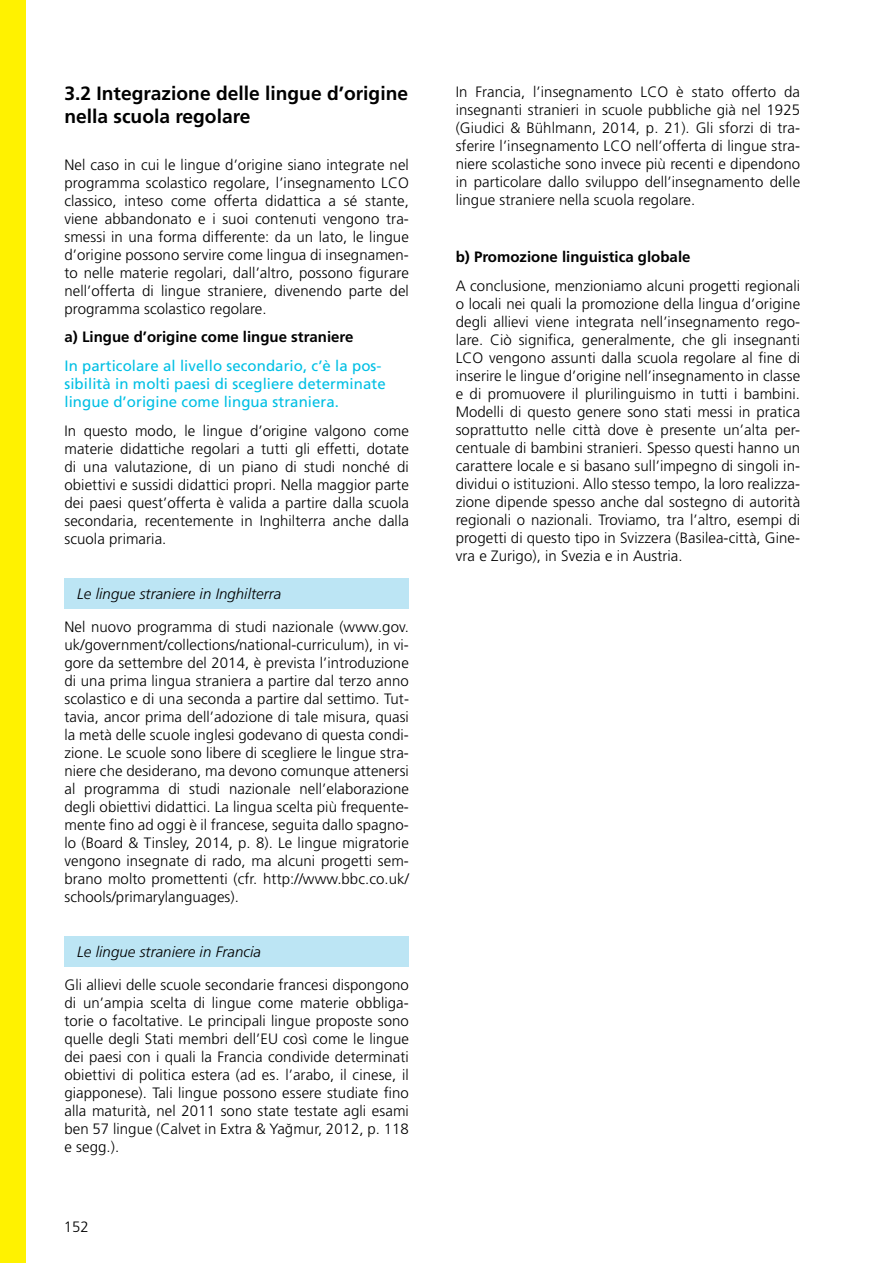
<style>
.page{position:relative;width:893px;height:1263px;background:#fff}
.page>*{position:absolute;margin:0;border:0;box-sizing:border-box;transform-origin:0 0}
.t1{font:700 19.2px/23.1px "Frutiger";color:#000}
.t2{font:300 15px/18px "Frutiger";letter-spacing:.005em;color:#000;text-align:justify}
.t3{font:15px/18px "Frutiger LT";letter-spacing:.005em;color:#00bfe4}
.t4{font:700 15px "Frutiger";color:#000}
.t5{font:italic 300 15px "Frutiger";letter-spacing:.005em;color:#000}
.s1{font-family:"Frutiger LT Pro"}
</style>
<div class="page">
<div style="left:0;top:0;width:26px;height:1263px;background:#fff200"></div>
<div style="left:64px;top:578px;width:345px;height:31px;background:#bce5f4"></div>
<div style="left:64px;top:936px;width:345px;height:31px;background:#bce5f4"></div>
<p class="t1" style="left:64px;top:82px;width:345px">3.2 Integrazione delle lingue d’origine nella scuola regolare</p>
<p class="t2" style="left:64px;top:155px;width:346px">Nel caso in cui le lingue d’origine siano integrate nel programma scolastico regolare, l’insegnamento LCO classico, inteso come offerta didattica a sé stante, viene abbandonato e i suoi contenuti vengono tra&shy;smessi in una forma differente: da un lato, le lingue d’origine possono servire come lingua di insegnamen&shy;to nelle materie regolari, dall’altro, possono figurare nell’offerta di lingue straniere, divenendo parte del programma scolastico regolare.</p>
<p class="t4" style="left:64px;top:328px;width:290px">a) Lingue d’origine come lingue straniere</p>
<p class="t3" style="left:64px;top:357px;width:323px">In particolare al livello secondario, c’è la pos&shy;sibilità in molti paesi di scegliere determinate lingue d’origine come lingua straniera.</p>
<p class="t2" style="left:64px;top:421px;width:346px">In questo modo, le lingue d’origine valgono come materie didattiche regolari a tutti gli effetti, dotate di una valutazione, di un piano di studi nonché di obiettivi e sussidi didattici propri. Nella maggior parte dei paesi quest’offerta è valida a partire dalla scuola secondaria, recentemente in Inghilterra anche dalla scuola primaria.</p>
<p class="t5" style="left:77px;top:585px;width:206px">Le lingue straniere in Inghilterra</p>
<p class="t2" style="left:64px;top:617px;width:346px">Nel nuovo programma di studi nazionale (www.gov. uk/government/collections/national-curriculum), in vi&shy;gore da settembre del 2014, è prevista l’introduzione di una prima lingua straniera a partire dal terzo anno scolastico e di una seconda a partire dal settimo. Tut&shy;tavia, ancor prima dell’adozione di tale misura, quasi la metà delle scuole inglesi godevano di questa condi&shy;zione. Le scuole sono libere di scegliere le lingue stra&shy;niere che desiderano, ma devono comunque attenersi al programma di studi nazionale nell’elaborazione degli obiettivi didattici. La lingua scelta più frequente&shy;mente fino ad oggi è il francese, seguita dallo spagno&shy;lo (Board &amp; Tinsley, 2014, p. 8). Le lingue migratorie vengono insegnate di rado, ma alcuni progetti sem&shy;brano molto promettenti (cfr. http://www.bbc.co.uk/ schools/primarylanguages).</p>
<p class="t5" style="left:77px;top:943px;width:185px">Le lingue straniere in Francia</p>
<p class="t2" style="left:64px;top:976px;width:346px">Gli allievi delle scuole secondarie francesi dispongono di un’ampia scelta di lingue come materie obbliga&shy;torie o facoltative. Le principali lingue proposte sono quelle degli Stati membri dell’EU così come le lingue dei paesi con i quali la Francia condivide determinati obiettivi di politica estera (ad es. l’arabo, il cinese, il giapponese). Tali lingue possono essere studiate fino alla maturità, nel 2011 sono state testate agli esami ben 57 lingue (Calvet in Extra &amp; Ya<span class="s1">ğ</span>mur, 2012, p. 118 e segg.).</p>
<p class="t2" style="left:64px;top:1218px;width:27px">152</p>
<p class="t2" style="left:456px;top:83px;width:346px">In Francia, l’insegnamento LCO è stato offerto da insegnanti stranieri in scuole pubbliche già nel 1925 (Giudici &amp; Bühlmann, 2014, p. 21). Gli sforzi di tra&shy;sferire l’insegnamento LCO nell’offerta di lingue stra&shy;niere scolastiche sono invece più recenti e dipendono in particolare dallo sviluppo dell’insegnamento delle lingue straniere nella scuola regolare.</p>
<p class="t4" style="left:456px;top:248px;width:236px">b) Promozione linguistica globale</p>
<p class="t2" style="left:456px;top:276px;width:346px">A conclusione, menzioniamo alcuni progetti regionali o locali nei quali la promozione della lingua d’origine degli allievi viene integrata nell’insegnamento rego&shy;lare. Ciò significa, generalmente, che gli insegnanti LCO vengono assunti dalla scuola regolare al fine di inserire le lingue d’origine nell’insegnamento in classe e di promuovere il plurilinguismo in tutti i bambini.<br>Modelli di questo genere sono stati messi in pratica soprattutto nelle città dove è presente un’alta per&shy;centuale di bambini stranieri. Spesso questi hanno un carattere locale e si basano sull’impegno di singoli in&shy;dividui o istituzioni. Allo stesso tempo, la loro realizza&shy;zione dipende spesso anche dal sostegno di autorità regionali o nazionali. Troviamo, tra l’altro, esempi di progetti di questo tipo in Svizzera (Basilea-città, Gine&shy;vra e Zurigo), in Svezia e in Austria.</p>
</div>
